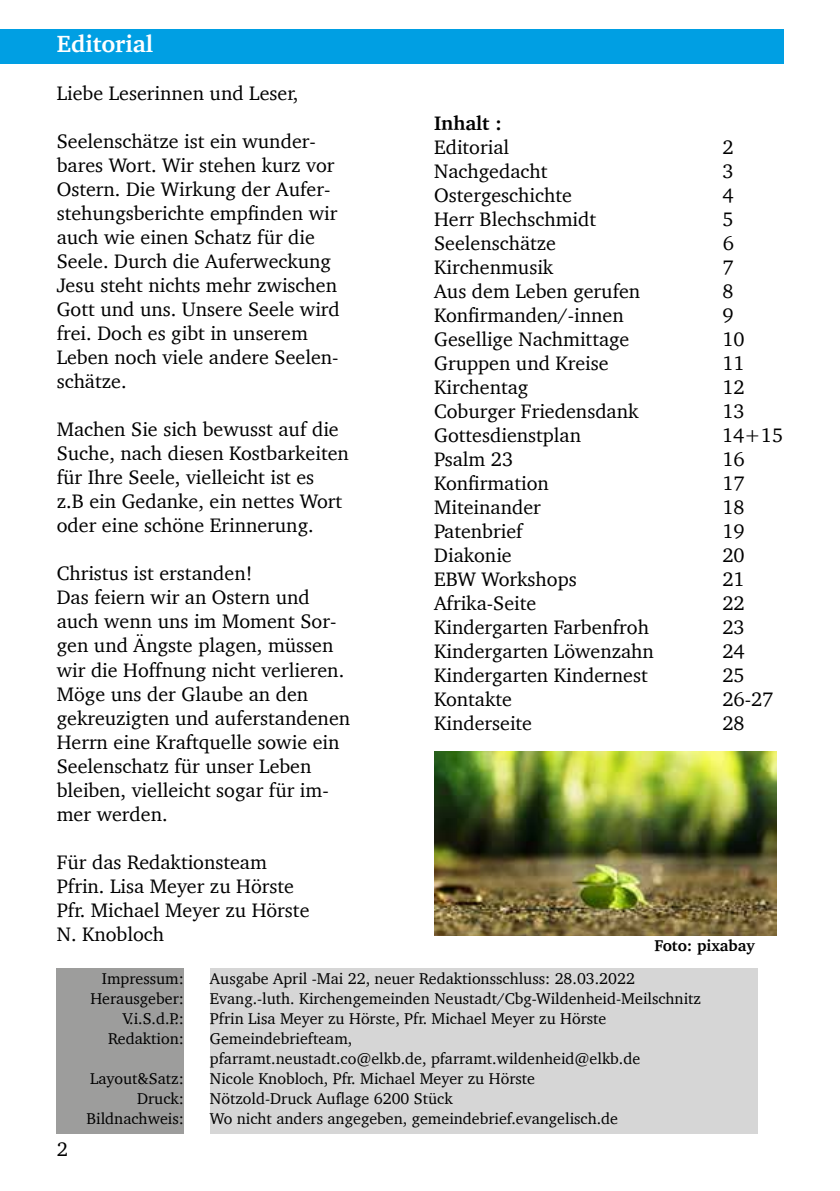
<style>
.page{position:relative;width:840px;height:1191px;background:#fff}
.page>*{position:absolute;margin:0;border:0;box-sizing:border-box;transform-origin:0 0}
.t1{font:700 24px "Charter";color:#fff}
.t2{font:20px/24px "Charter";color:#000}
.t3{font:700 20px "Charter";color:#000}
.t4{font:16px/20px "Charter";color:#000;text-align:right}
.t5{font:700 16px "Charter";color:#000}
</style>
<div class="page">
<div style="left:57px;top:968px;width:127px;height:166px;background:#9d9d9c"></div>
<div style="left:210px;top:968px;width:546px;height:166px;background:#d6d6d6"></div>
<div style="left:0;top:29px;width:782px;height:34px;background:#009fe3"></div>
<img style="left:434px;top:751px;width:342px;height:184px">
<p class="t1" style="left:57px;top:23px;width:98px">Editorial</p>
<p class="t2" style="left:57px;top:81px;width:243px">Liebe Leserinnen und Leser,</p>
<p class="t2" style="left:57px;top:129px;width:284px">Seelenschätze ist ein wunder&shy;bares Wort. Wir stehen kurz vor<br>Ostern. Die Wirkung der Aufer&shy;stehungsberichte empfinden wir auch wie einen Schatz für die<br>Seele. Durch die Auferweckung<br>Jesu steht nichts mehr zwischen<br>Gott und uns. Unsere Seele wird frei. Doch es gibt in unserem<br>Leben noch viele andere Seelen&shy;schätze.</p>
<p class="t2" style="left:57px;top:417px;width:293px">Machen Sie sich bewusst auf die<br>Suche, nach diesen Kostbarkeiten für Ihre Seele, vielleicht ist es<br>z.B ein Gedanke, ein nettes Wort oder eine schöne Erinnerung.</p>
<p class="t2" style="left:57px;top:561px;width:295px">Christus ist erstanden!<br>Das feiern wir an Ostern und auch wenn uns im Moment Sor&shy;gen und Ängste plagen, müssen wir die Hoffnung nicht verlieren.<br>Möge uns der Glaube an den gekreuzigten und auferstandenen<br>Herrn eine Kraftquelle sowie ein<br>Seelenschatz für unser Leben bleiben, vielleicht sogar für im&shy;mer werden.</p>
<p class="t2" style="left:57px;top:849px;width:254px">Für das Redaktionsteam<br>Pfrin. Lisa Meyer zu Hörste<br>Pfr. Michael Meyer zu Hörste<br>N. Knobloch</p>
<p class="t3" style="left:434px;top:106px;width:69px">Inhalt :</p>
<p class="t2" style="left:434px;top:135px;width:76px">Editorial</p>
<p class="t2" style="left:722px;top:135px;width:13px">2</p>
<p class="t2" style="left:434px;top:159px;width:115px">Nachgedacht</p>
<p class="t2" style="left:722px;top:159px;width:13px">3</p>
<p class="t2" style="left:434px;top:183px;width:139px">Ostergeschichte</p>
<p class="t2" style="left:722px;top:183px;width:13px">4</p>
<p class="t2" style="left:434px;top:207px;width:163px">Herr Blechschmidt</p>
<p class="t2" style="left:722px;top:207px;width:13px">5</p>
<p class="t2" style="left:434px;top:231px;width:123px">Seelenschätze</p>
<p class="t2" style="left:722px;top:231px;width:13px">6</p>
<p class="t2" style="left:434px;top:255px;width:121px">Kirchenmusik</p>
<p class="t2" style="left:722px;top:255px;width:13px">7</p>
<p class="t2" style="left:434px;top:279px;width:207px">Aus dem Leben gerufen</p>
<p class="t2" style="left:722px;top:279px;width:13px">8</p>
<p class="t2" style="left:434px;top:303px;width:191px">Konfirmanden/-innen</p>
<p class="t2" style="left:722px;top:303px;width:13px">9</p>
<p class="t2" style="left:434px;top:327px;width:197px">Gesellige Nachmittage</p>
<p class="t2" style="left:722px;top:327px;width:24px">10</p>
<p class="t2" style="left:434px;top:351px;width:176px">Gruppen und Kreise</p>
<p class="t2" style="left:722px;top:351px;width:24px">11</p>
<p class="t2" style="left:434px;top:375px;width:96px">Kirchentag</p>
<p class="t2" style="left:722px;top:375px;width:24px">12</p>
<p class="t2" style="left:434px;top:399px;width:206px">Coburger Friedensdank</p>
<p class="t2" style="left:722px;top:399px;width:24px">13</p>
<p class="t2" style="left:434px;top:423px;width:148px">Gottesdienstplan</p>
<p class="t2" style="left:721px;top:423px;width:63px">14+15</p>
<p class="t2" style="left:434px;top:447px;width:80px">Psalm 23</p>
<p class="t2" style="left:722px;top:447px;width:24px">16</p>
<p class="t2" style="left:434px;top:471px;width:116px">Konfirmation</p>
<p class="t2" style="left:722px;top:471px;width:24px">17</p>
<p class="t2" style="left:434px;top:495px;width:108px">Miteinander</p>
<p class="t2" style="left:722px;top:495px;width:24px">18</p>
<p class="t2" style="left:434px;top:519px;width:90px">Patenbrief</p>
<p class="t2" style="left:722px;top:519px;width:24px">19</p>
<p class="t2" style="left:434px;top:543px;width:79px">Diakonie</p>
<p class="t2" style="left:722px;top:543px;width:24px">20</p>
<p class="t2" style="left:434px;top:567px;width:144px">EBW Workshops</p>
<p class="t2" style="left:722px;top:567px;width:24px">21</p>
<p class="t2" style="left:434px;top:591px;width:103px">Afrika-Seite</p>
<p class="t2" style="left:722px;top:591px;width:24px">22</p>
<p class="t2" style="left:434px;top:615px;width:216px">Kindergarten Farbenfroh</p>
<p class="t2" style="left:722px;top:615px;width:24px">23</p>
<p class="t2" style="left:434px;top:639px;width:221px">Kindergarten Löwenzahn</p>
<p class="t2" style="left:722px;top:639px;width:24px">24</p>
<p class="t2" style="left:434px;top:663px;width:215px">Kindergarten Kindernest</p>
<p class="t2" style="left:722px;top:663px;width:24px">25</p>
<p class="t2" style="left:434px;top:687px;width:79px">Kontakte</p>
<p class="t2" style="left:722px;top:687px;width:52px">26-27</p>
<p class="t2" style="left:434px;top:711px;width:99px">Kinderseite</p>
<p class="t2" style="left:722px;top:711px;width:24px">28</p>
<p class="t5" style="left:654px;top:932px;width:102px">Foto: pixabay</p>
<p class="t2" style="left:57px;top:1136px;width:13px">2</p>
<p class="t4" style="left:90px;top:968px;width:95px">Impressum:<br>Herausgeber:<br>V.i.S.d.P.:<br>Redaktion:</p>
<p class="t4" style="left:86px;top:1068px;width:99px">Layout&amp;Satz:<br>Druck:<br>Bildnachweis:</p>
<p class="t4" style="left:210px;top:968px;width:492px;text-align:left">Ausgabe April -Mai 22, neuer Redaktionsschluss: 28.03.2022<br>Evang.-luth. Kirchengemeinden Neustadt/Cbg-Wildenheid-Meilschnitz Pfrin Lisa Meyer zu Hörste, Pfr. Michael Meyer zu Hörste Gemeindebriefteam,<br>pfarramt.neustadt.co@elkb.de, pfarramt.wildenheid@elkb.de<br>Nicole Knobloch, Pfr. Michael Meyer zu Hörste<br>Nötzold-Druck Auflage 6200 Stück<br>Wo nicht anders angegeben, gemeindebrief.evangelisch.de</p>
</div>
